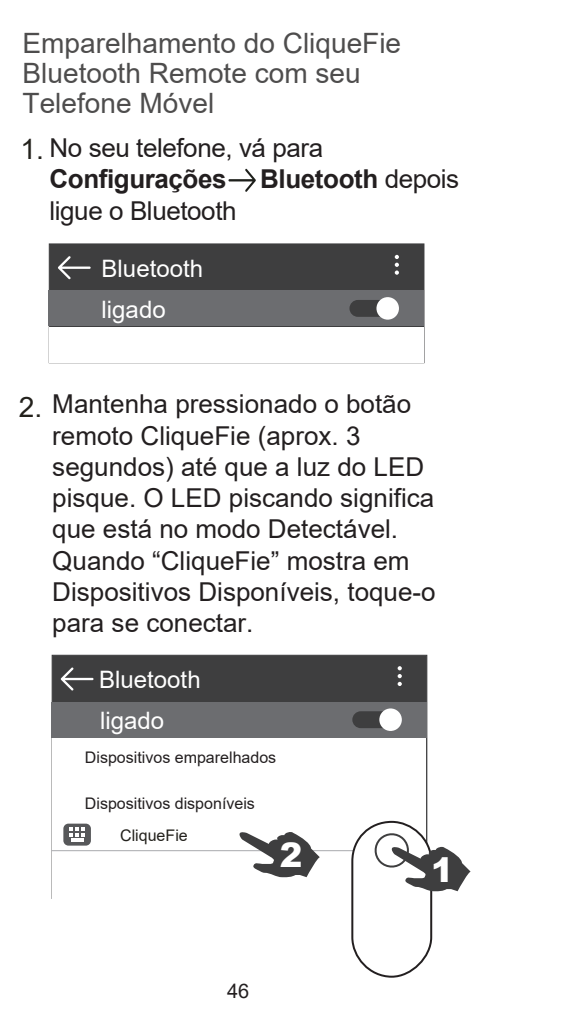
<style>
.page{position:relative;width:567px;height:1021px;background:#fff}
.page>*{position:absolute;margin:0;border:0;box-sizing:border-box;transform-origin:0 0}
.t1{font:900 33.6px "Arial";color:#fff}
.t2{font:28px/30px "Arial";color:#4e4d4d}
.t3{font:28px "Arial";color:#23211c}
.t4{font:26px/31.2px "Arial";color:#231f20}
.t5{font:700 26px "Arial";letter-spacing:-.015em;color:#231f20}
.t6{font:24px/40.8px "Arial";color:#fff}
.t7{font:20px "Arial";color:#231f20}
.t8{font:16px "Arial";color:#231f20}
.t9{font:16px "Arial";color:#23211c}
.s1{font-size:28px;color:#23211c}
.s2{font-weight:700}
.s3{font-weight:400}
</style>
<div class="page">
<svg style="left:228px;top:169px;width:28px;height:23px"></svg>
<div style="left:49px;top:243px;width:375px;height:120px;background:#3e3e3f;border:1px solid #3e3e3f"></div>
<div style="left:49px;top:290px;width:375px;height:36px;background:#6c6d70"></div>
<div style="left:49px;top:327px;width:375px;height:36px;background:#fff"></div>
<svg style="left:58px;top:256px;width:33px;height:23px"></svg>
<svg style="left:395px;top:255px;width:4px;height:20px"></svg>
<div style="left:349px;top:300px;width:48px;height:17px;background:#3e3e3f;border-radius:8px"></div>
<div style="left:376px;top:297px;width:23px;height:22px;background:#fff;border-radius:50%"></div>
<div style="left:52px;top:654px;width:375px;height:244px;background:#3e3e3f;border:1px solid #3e3e3f"></div>
<div style="left:52px;top:701px;width:375px;height:36px;background:#6c6d70"></div>
<div style="left:52px;top:738px;width:373px;height:160px;background:#fff"></div>
<svg style="left:61px;top:667px;width:33px;height:23px"></svg>
<svg style="left:398px;top:666px;width:4px;height:20px"></svg>
<div style="left:352px;top:711px;width:48px;height:17px;background:#3e3e3f;border-radius:8px"></div>
<div style="left:379px;top:708px;width:23px;height:23px;background:#fff;border-radius:50%"></div>
<hr style="left:52px;top:850px;width:375px;height:1px;background:#a8a9ad">
<div style="left:63px;top:823px;width:28px;height:22px;background:#57585a;border-radius:5px"></div>
<svg style="left:69px;top:827px;width:16px;height:9px"></svg>
<hr style="left:71px;top:838px;width:12px;height:4px;background:#fff">
<div style="left:352px;top:821px;width:79px;height:155px;background:#fff;border-radius:39px"></div>
<div style="left:351px;top:820px;width:81px;height:157px;border:2px solid #231f20;border-radius:39px"></div>
<svg style="left:374px;top:829px;width:97px;height:62px"></svg>
<svg style="left:236px;top:832px;width:84px;height:45px"></svg>
<p class="t2" style="left:23px;top:28px;width:380px">Emparelhamento do CliqueFie<br>Bluetooth Remote com seu<br>Telefone Móvel</p>
<p class="t4" style="left:50px;top:132px;width:275px;text-indent:-29px"><span class="s1">1.</span> No seu telefone, vá para<br><span class="s2">Configurações</span></p>
<p class="t5" style="left:260px;top:161px;width:200px">Bluetooth <span class="s3">depois</span></p>
<p class="t4" style="left:50px;top:195px;width:189px">ligue o Bluetooth</p>
<p class="t6" style="left:102px;top:248px;width:103px">Bluetooth ligado</p>
<p class="t3" style="left:19px;top:388px;width:25px">2.</p>
<p class="t4" style="left:52px;top:388px;width:385px">Mantenha pressionado o botão remoto CliqueFie (aprox. 3 segundos) até que a luz do LED pisque. O LED piscando significa que está no modo Detectável.<br>Quando “CliqueFie” mostra em<br>Dispositivos Disponíveis, toque-o para se conectar.</p>
<p class="t6" style="left:99px;top:658px;width:103px">Bluetooth ligado</p>
<p class="t8" style="left:85px;top:746px;width:193px">Dispositivos emparelhados</p>
<p class="t8" style="left:85px;top:792px;width:172px">Dispositivos disponíveis</p>
<p class="t9" style="left:120px;top:823px;width:69px">CliqueFie</p>
<p class="t1" style="left:280px;top:830px;width:24px">2</p>
<p class="t1" style="left:431px;top:845px;width:24px">1</p>
<p class="t7" style="left:227px;top:977px;width:24px">46</p>
</div>
